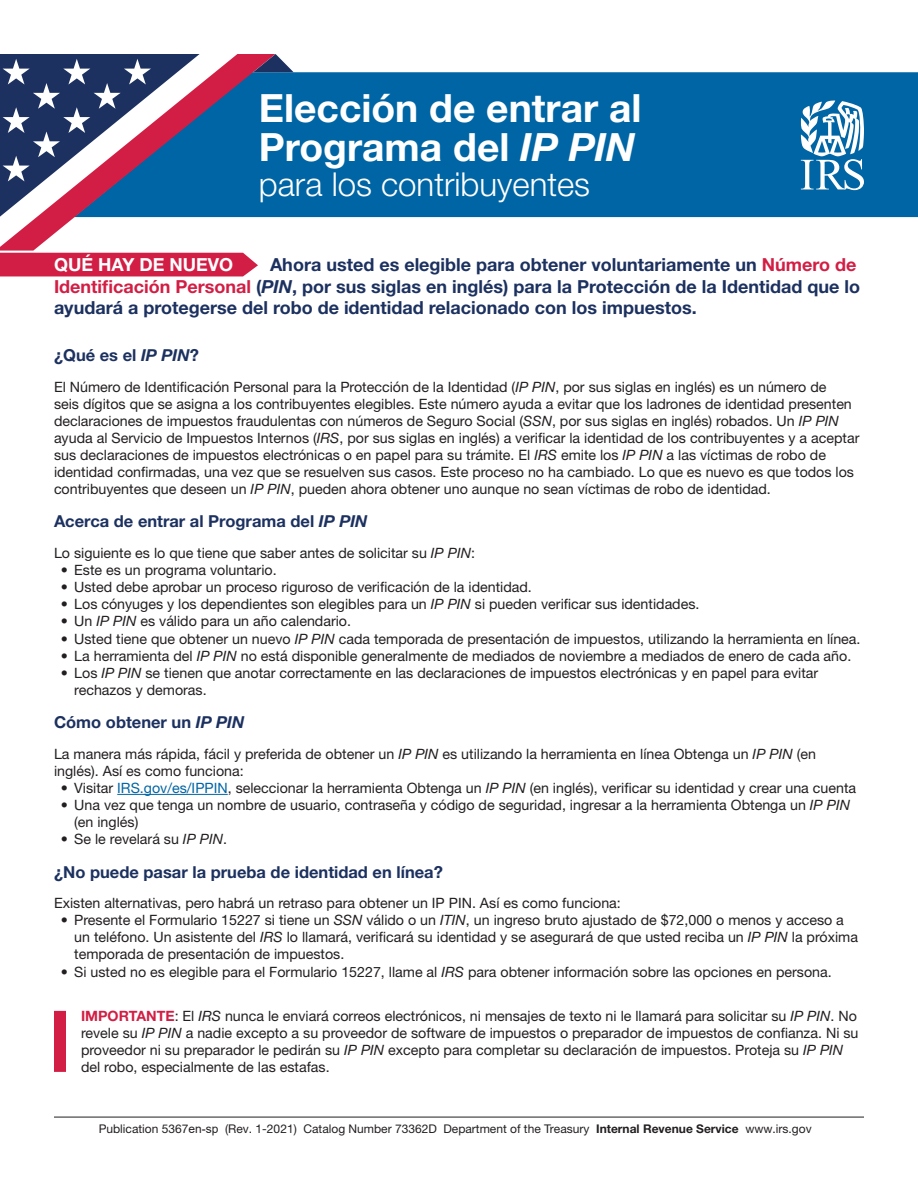
<style>
.page{position:relative;width:918px;height:1188px;background:#fff}
.page>*{position:absolute;margin:0;border:0;box-sizing:border-box;transform-origin:0 0}
.t1{font:700 39px/39px "Helvetica Neue LT Std";color:#fff}
.t2{font:300 33px "Helvetica Neue LT Std";color:#fff}
.t3{font:700 18px/21.6px "Helvetica Neue LT Std";color:#1c3160}
.t4{font:700 18px "Helvetica Neue LT Std";color:#fff}
.t5{font:700 16.5px "Helvetica Neue LT Std";color:#1c3160}
.t6{font:14.25px/17.1px "Helvetica Neue LT Std";color:#231f20}
.t7{font:12px "Helvetica Neue LT Std";color:#231f20}
.s1{font-style:italic}
.s2{color:#d21e44}
.s3{color:#0065a4}
.s4{font-weight:700;color:#d21e44}
.s5{font-family:"Arial"}
.s6{font-weight:700}
</style>
<div class="page">
<div style="left:275px;top:72px;width:643px;height:145px;background:#0065a4"></div>
<svg style="left:800px;top:100px;width:64px;height:90px"></svg>
<svg style="left:0;top:54px;width:275px;height:197px"></svg>
<svg style="left:0;top:54px;width:200px;height:163px"></svg>
<svg style="left:253px;top:54px;width:41px;height:18px"></svg>
<hr style="left:54px;top:1117px;width:810px;height:1px;background:#231f20">
<div style="left:0;top:253px;width:258px;height:23px;background:#d21e44"></div>
<hr style="left:117px;top:794px;width:111px;height:1px;background:#0065a4">
<div style="left:54px;top:1011px;width:12px;height:61px;background:#d21e44"></div>
<h1 class="t1" style="left:259px;top:88px;width:384px">Elección de entrar al<br>Programa del <span class="s1">IP PIN</span></h1>
<h2 class="t2" style="left:259px;top:164px;width:333px">para los contribuyentes</h2>
<p class="t4" style="left:54px;top:253px;width:181px">QUÉ HAY DE NUEVO</p>
<p class="t3" style="left:54px;top:253px;width:808px;text-indent:216px">Ahora usted es elegible para obtener voluntariamente un <span class="s2">Número de<br>Identificación Personal</span> (<span class="s1">PIN</span>, por sus siglas en inglés) para la Protección de la Identidad que lo ayudará a protegerse del robo de identidad relacionado con los impuestos.</p>
<p class="t5" style="left:54px;top:345px;width:146px">¿Qué es el <span class="s1">IP PIN</span>?</p>
<p class="t6" style="left:54px;top:378px;width:807px">El Número de Identificación Personal para la Protección de la Identidad (<span class="s1">IP PIN</span>, por sus siglas en inglés) es un número de<br>seis dígitos que se asigna a los contribuyentes elegibles. Este número ayuda a evitar que los ladrones de identidad presenten declaraciones de impuestos fraudulentas con números de Seguro Social (<span class="s1">SSN</span>, por sus siglas en inglés) robados. Un <span class="s1">IP PIN </span>ayuda al Servicio de Impuestos Internos (<span class="s1">IRS</span>, por sus siglas en inglés) a verificar la identidad de los contribuyentes y a aceptar sus declaraciones de impuestos electrónicas o en papel para su trámite. El <span class="s1">IRS</span> emite los <span class="s1">IP PIN</span> a las víctimas de robo de identidad confirmadas, una vez que se resuelven sus casos. Este proceso no ha cambiado. Lo que es nuevo es que todos los contribuyentes que deseen un <span class="s1">IP PIN</span>, pueden ahora obtener uno aunque no sean víctimas de robo de identidad.</p>
<p class="t5" style="left:54px;top:511px;width:315px">Acerca de entrar al Programa del <span class="s1">IP PIN</span></p>
<p class="t6" style="left:54px;top:544px;width:422px">Lo siguiente es lo que tiene que saber antes de solicitar su <span class="s1">IP PIN</span>:</p>
<p class="t6" style="left:61px;top:561px;width:217px">• Este es un programa voluntario.</p>
<p class="t6" style="left:61px;top:578px;width:473px">• Usted debe aprobar un proceso riguroso de verificación de la identidad.</p>
<p class="t6" style="left:61px;top:596px;width:640px">• Los cónyuges y los dependientes son elegibles para un <span class="s1">IP PIN</span> si pueden verificar sus identidades.</p>
<p class="t6" style="left:61px;top:613px;width:292px">• Un <span class="s1">IP PIN</span> es válido para un año calendario.</p>
<p class="t6" style="left:61px;top:630px;width:801px">• Usted tiene que obtener un nuevo <span class="s1">IP PIN</span> cada temporada de presentación de impuestos, utilizando la herramienta en línea.</p>
<p class="t6" style="left:61px;top:647px;width:792px">• La herramienta del <span class="s1">IP PIN</span> no está disponible generalmente de mediados de noviembre a mediados de enero de cada año.</p>
<p class="t6" style="left:74px;top:664px;width:746px;text-indent:-13px">• Los <span class="s1">IP PIN</span> se tienen que anotar correctamente en las declaraciones de impuestos electrónicas y en papel para evitar rechazos y demoras.</p>
<p class="t5" style="left:54px;top:712px;width:192px">Cómo obtener un <span class="s1">IP PIN</span></p>
<p class="t6" style="left:54px;top:745px;width:763px">La manera más rápida, fácil y preferida de obtener un <span class="s1">IP PIN</span> es utilizando la herramienta en línea Obtenga un <span class="s1">IP PIN</span> (en inglés). Así es como funciona:</p>
<p class="t6" style="left:61px;top:779px;width:797px">• Visitar <span class="s3">IRS.gov/es/IPPIN</span>, seleccionar la herramienta Obtenga un <span class="s1">IP PIN</span> (en inglés), verificar su identidad y crear una cuenta</p>
<p class="t6" style="left:74px;top:796px;width:777px;text-indent:-13px">• Una vez que tenga un nombre de usuario, contraseña y código de seguridad, ingresar a la herramienta Obtenga un <span class="s1">IP PIN </span>(en inglés)</p>
<p class="t6" style="left:61px;top:830px;width:168px">• Se le revelará su <span class="s1">IP PIN</span>.</p>
<p class="t5" style="left:54px;top:861px;width:390px">¿No puede pasar la prueba de identidad en línea?</p>
<p class="t6" style="left:54px;top:894px;width:568px">Existen alternativas, pero habrá un retraso para obtener un IP PIN. Así es como funciona:</p>
<p class="t6" style="left:74px;top:911px;width:785px;text-indent:-13px">• Presente el Formulario 15227 si tiene un <span class="s1">SSN</span> válido o un <span class="s1">ITIN</span>, un ingreso bruto ajustado de $72,000 o menos y acceso a un teléfono. Un asistente del <span class="s1">IRS</span> lo llamará, verificará su identidad y se asegurará de que usted reciba un <span class="s1">IP PIN</span> la próxima temporada de presentación de impuestos.</p>
<p class="t6" style="left:61px;top:963px;width:772px">• Si usted no es elegible para el Formulario 15227, llame al <span class="s1">IRS</span> para obtener información sobre las opciones en persona.</p>
<p class="t6" style="left:81px;top:1007px;width:779px"><span class="s4">IMPORTANTE</span>: El <span class="s1">IRS</span> nunca le enviará correos electrónicos, ni mensajes de texto ni le llamará para solicitar su <span class="s1">IP PIN</span>. No revele su <span class="s1">IP PIN</span> a nadie excepto a su proveedor de software de impuestos o preparador de impuestos de confianza. Ni su proveedor ni su preparador le pedirán su <span class="s1">IP PIN</span> excepto para completar su declaración de impuestos. Proteja su <span class="s1">IP PIN </span>del robo, especialmente de las estafas.</p>
<p class="t7" style="left:99px;top:1121px;width:715px">Publication 5367<span class="s5">en-sp</span> (Rev. 1-2021) Catalog Number 73362D Department of the Treasury <span class="s6">Internal Revenue Service</span> www.irs.gov</p>
</div>
